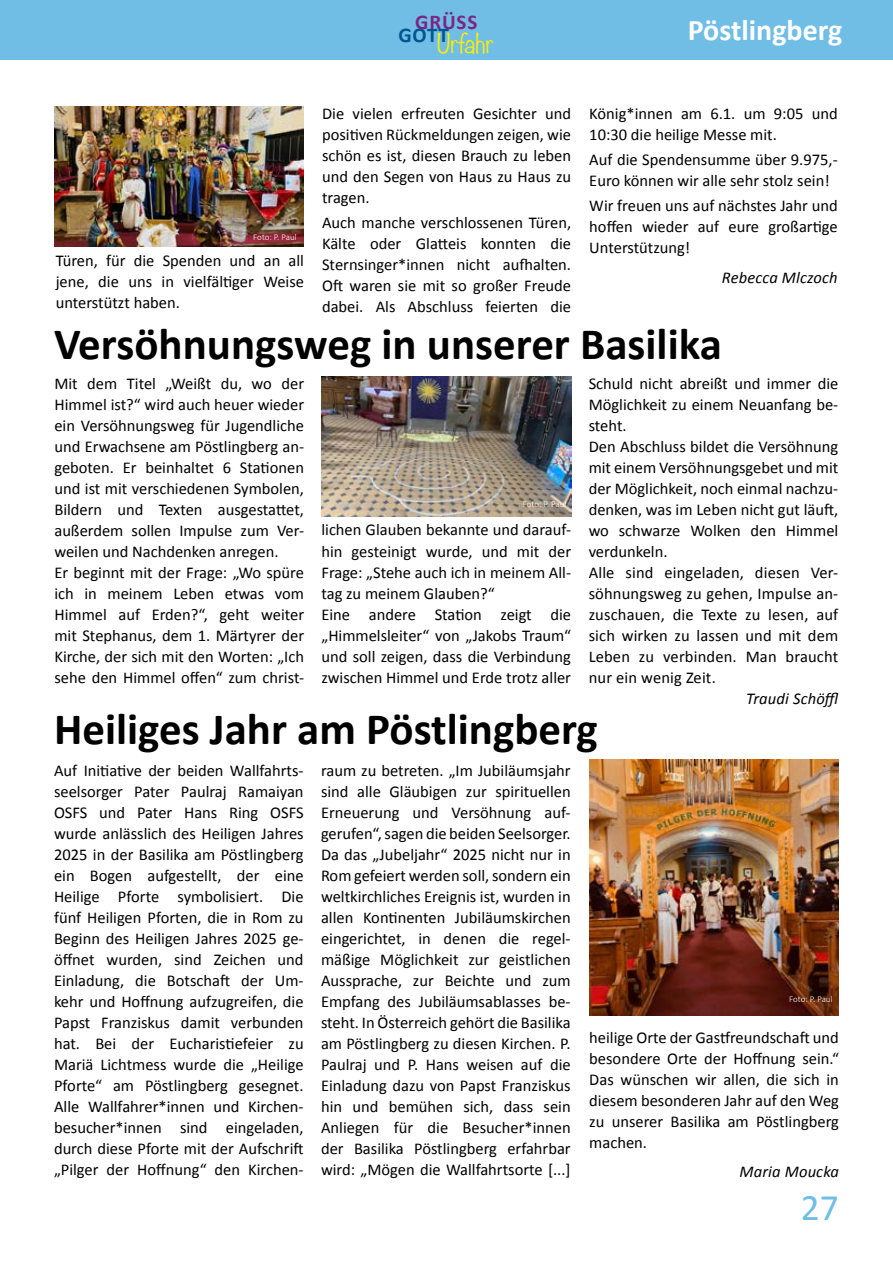
<style>
.page{position:relative;width:893px;height:1263px;background:#fff}
.page>*{position:absolute;margin:0;border:0;box-sizing:border-box;transform-origin:0 0}
.t1{font:700 45px "Calibri";color:#000}
.t2{font:37.5px "Calibri";color:#70bde6}
.t3{font:700 30px "Calibri";color:#fff}
.t4{font:300 24px "Noteworthy";color:#ffed00}
.t5{font:700 21px "Calibri";letter-spacing:.04em;color:#7b2684}
.t6{font:16.5px/21px "Calibri";color:#000;text-align:justify}
.t7{font:italic 16.5px "Calibri";letter-spacing:.01em;color:#000}
.t8{font:300 9px "Calibri";letter-spacing:-.005em;color:#fff}
</style>
<div class="page">
<div style="left:0;top:0;width:893px;height:60px;background:#70bde6"></div>
<img style="left:589px;top:759px;width:250px;height:257px">
<img style="left:321px;top:376px;width:250px;height:141px">
<img style="left:54px;top:106px;width:250px;height:141px">
<p class="t5" style="left:415px;top:9px;width:64px">GRÜSS</p>
<h3 class="t4" style="left:398px;top:22px;width:97px"><sup>GOTT</sup>Urfahr</h3>
<h3 class="t3" style="left:688px;top:10px;width:156px">Pöstlingberg</h3>
<p class="t8" style="left:253px;top:232px;width:45px">Foto: P. Paul</p>
<p class="t6" style="left:56px;top:250px;width:250px">Türen, für die Spenden und an all jene, die uns in vielfältiger Weise unterstützt haben.</p>
<p class="t6" style="left:322px;top:103px;width:251px">Die vielen erfreuten Gesichter und positiven Rückmeldungen zeigen, wie schön es ist, diesen Brauch zu leben und den Segen von Haus zu Haus zu tragen.</p>
<p class="t6" style="left:322px;top:212px;width:251px">Auch manche verschlossenen Türen, Kälte oder Glatteis konnten die Sternsinger*innen nicht aufhalten.<br>Oft waren sie mit so großer Freude dabei. Als Abschluss feierten die</p>
<p class="t6" style="left:589px;top:103px;width:250px">König*innen am 6.1. um 9:05 und<br>10:30 die heilige Messe mit.</p>
<p class="t6" style="left:589px;top:149px;width:250px">Auf die Spendensumme über 9.975,-<br>Euro können wir alle sehr stolz sein!</p>
<p class="t6" style="left:589px;top:195px;width:250px">Wir freuen uns auf nächstes Jahr und hoffen wieder auf eure großartige Unterstützung!</p>
<p class="t7" style="left:722px;top:266px;width:117px">Rebecca Mlczoch</p>
<h1 class="t1" style="left:54px;top:315px;width:669px">Versöhnungsweg in unserer Basilika</h1>
<p class="t6" style="left:54px;top:373px;width:251px;text-align:left">Mit dem Titel „Weißt du, wo der Himmel ist?“ wird auch heuer wieder ein Versöhnungsweg für Jugendliche und Erwachsene am Pöstlingberg an&shy;geboten. Er beinhaltet 6 Stationen und ist mit verschiedenen Symbolen, Bildern und Texten ausgestattet, außerdem sollen Impulse zum Ver&shy;weilen und Nachdenken anregen.<br>Er beginnt mit der Frage: „Wo spüre ich in meinem Leben etwas vom Himmel auf Erden?“, geht weiter mit Stephanus, dem 1. Märtyrer der Kirche, der sich mit den Worten: „Ich sehe den Himmel offen“ zum christ-</p>
<p class="t6" style="left:589px;top:373px;width:251px;text-align:left">Schuld nicht abreißt und immer die<br>Möglichkeit zu einem Neuanfang be&shy;steht.<br>Den Abschluss bildet die Versöhnung mit einem Versöhnungsgebet und mit der Möglichkeit, noch einmal nachzu&shy;denken, was im Leben nicht gut läuft, wo schwarze Wolken den Himmel verdunkeln.<br>Alle sind eingeladen, diesen Ver&shy;söhnungsweg zu gehen, Impulse an&shy;zuschauen, die Texte zu lesen, auf sich wirken zu lassen und mit dem<br>Leben zu verbinden. Man braucht nur ein wenig Zeit.</p>
<p class="t7" style="left:746px;top:687px;width:96px">Traudi Schöffl</p>
<h1 class="t1" style="left:54px;top:700px;width:545px">Heiliges Jahr am Pöstlingberg</h1>
<p class="t6" style="left:54px;top:760px;width:251px">Auf Initiative der beiden Wallfahrts&shy;seelsorger Pater Paulraj Ramaiyan OSFS und Pater Hans Ring OSFS wurde anlässlich des Heiligen Jahres 2025 in der Basilika am Pöstlingberg ein Bogen aufgestellt, der eine Heilige Pforte symbolisiert. Die fünf Heiligen Pforten, die in Rom zu Beginn des Heiligen Jahres 2025 ge&shy;öffnet wurden‚ sind Zeichen und Einladung, die Botschaft der Um&shy;kehr und Hoffnung aufzugreifen, die Papst Franziskus damit verbunden hat. Bei der Eucharistiefeier zu Mariä Lichtmess wurde die „Heilige Pforte“ am Pöstlingberg gesegnet.<br>Alle Wallfahrer*innen und Kirchen&shy;besucher*innen sind eingeladen, durch diese Pforte mit der Aufschrift „Pilger der Hoffnung“ den Kirchen-</p>
<p class="t6" style="left:321px;top:760px;width:251px">raum zu betreten. „Im Jubiläumsjahr sind alle Gläubigen zur spirituellen Erneuerung und Versöhnung auf&shy;gerufen“, sagen die beiden Seelsorger.<br>Da das „Jubeljahr“ 2025 nicht nur in Rom gefeiert werden soll, sondern ein weltkirchliches Ereignis ist, wurden in allen Kontinenten Jubiläumskirchen eingerichtet, in denen die regel&shy;mäßige Möglichkeit zur geistlichen Aussprache, zur Beichte und zum Empfang des Jubiläumsablasses be&shy;steht. In Österreich gehört die Basilika am Pöstlingberg zu diesen Kirchen. P.<br>Paulraj und P. Hans weisen auf die Einladung dazu von Papst Franziskus hin und bemühen sich, dass sein Anliegen für die Besucher*innen der Basilika Pöstlingberg erfahrbar wird: „Mögen die Wallfahrtsorte [...]</p>
<p class="t8" style="left:523px;top:499px;width:45px">Foto: P. Paul</p>
<p class="t6" style="left:321px;top:520px;width:251px;text-align:left">lichen Glauben bekannte und darauf&shy;hin gesteinigt wurde, und mit der Frage: „Stehe auch ich in meinem All&shy;tag zu meinem Glauben?“<br>Eine andere Station zeigt die „Himmelsleiter“ von „Jakobs Traum“ und soll zeigen, dass die Verbindung zwischen Himmel und Erde trotz aller</p>
<p class="t8" style="left:789px;top:994px;width:45px">Foto: P. Paul</p>
<p class="t6" style="left:589px;top:1027px;width:251px">heilige Orte der Gastfreundschaft und besondere Orte der Hoffnung sein.“ Das wünschen wir allen, die sich in diesem besonderen Jahr auf den Weg zu unserer Basilika am Pöstlingberg machen.</p>
<p class="t7" style="left:739px;top:1161px;width:101px">Maria Moucka</p>
<h2 class="t2" style="left:801px;top:1184px;width:40px">27</h2>
</div>
